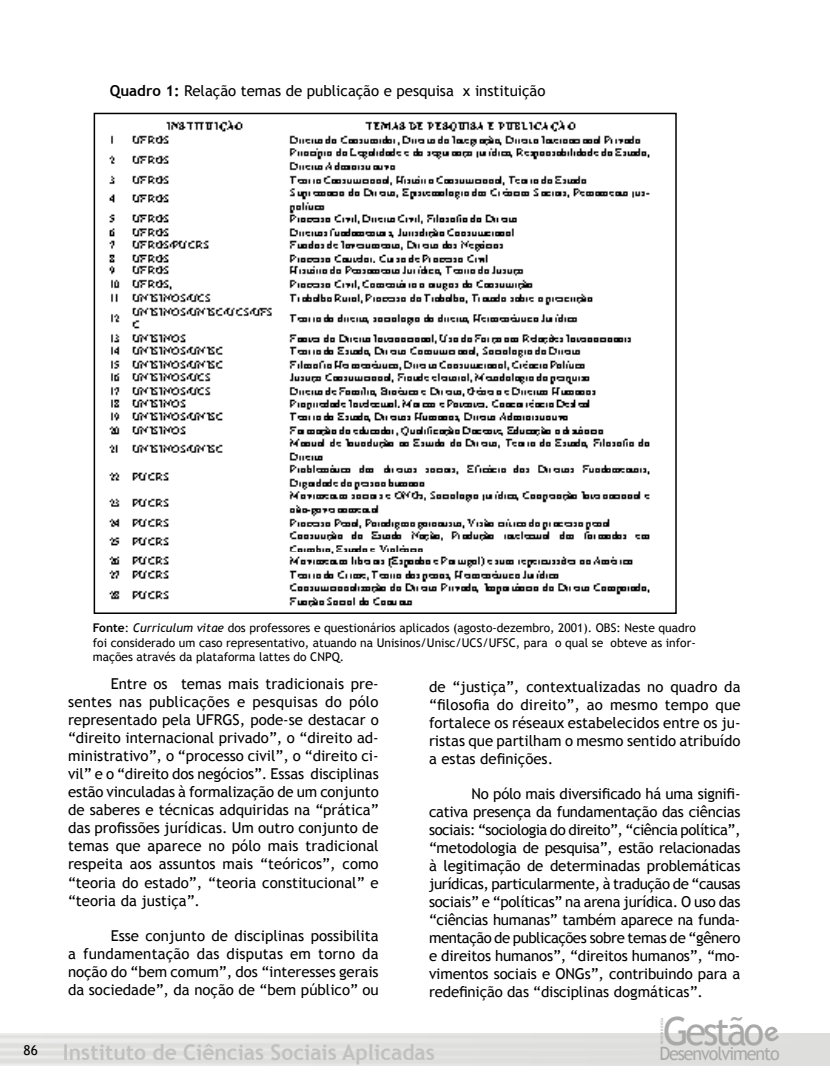
<style>
.page{position:relative;width:830px;height:1085px;background:#fff}
.page>*{position:absolute;margin:0;border:0;box-sizing:border-box;transform-origin:0 0}
.t1{font:38.85px "Trebuchet MS";letter-spacing:-.08em;color:#aaa9a9}
.t2{font:700 21.75px "Trebuchet MS";color:#c2c1c1}
.t3{font:18.45px "Trebuchet MS";letter-spacing:-.065em;color:#aaa9a9}
.t4{font:15px/18px "Trebuchet MS";color:#000;text-align:justify}
.t5{font:13.5px "Trebuchet MS";color:#000}
.t6{font:12px/14.4px "Trebuchet MS";color:#000;text-align:justify}
.t7{font:700 3.3px "Trebuchet MS";color:#aaa9a9}
.s1{font-weight:700}
.s2{font-style:italic}
</style>
<div class="page">
<img style="left:109px;top:120px;width:541px;height:487px">
<div style="left:94px;top:113px;width:582px;height:501px;border:2px solid #000"></div>
<svg style="left:762px;top:1033px;width:18px;height:11px"></svg>
<p class="t4" style="left:110px;top:82px;width:437px"><span class="s1">Quadro 1:</span> Relação temas de publicação e pesquisa x instituição</p>
<p class="t5" style="left:24px;top:1041px;width:16px">86</p>
<p class="t6" style="left:93px;top:621px;width:604px"><span class="s1">Fonte</span>: <span class="s2">Curriculum vitae</span> dos professores e questionários aplicados (agosto-dezembro, 2001). OBS: Neste quadro foi considerado um caso representativo, atuando na Unisinos/Unisc/UCS/UFSC, para o qual se obteve as infor&shy;mações através da plataforma lattes do CNPQ.</p>
<p class="t4" style="left:68px;top:675px;width:312px;text-indent:43px">Entre os temas mais tradicionais pre&shy;sentes nas publicações e pesquisas do pólo representado pela UFRGS, pode-se destacar o “direito internacional privado”, o “direito ad&shy;ministrativo”, o “processo civil”, o “direito ci&shy;vil” e o “direito dos negócios”. Essas disciplinas estão vinculadas à formalização de um conjunto de saberes e técnicas adquiridas na “prática” das profissões jurídicas. Um outro conjunto de temas que aparece no pólo mais tradicional respeita aos assuntos mais “teóricos”, como “teoria do estado”, “teoria constitucional” e “teoria da justiça”.</p>
<p class="t4" style="left:68px;top:926px;width:312px;text-indent:43px">Esse conjunto de disciplinas possibilita a fundamentação das disputas em torno da noção do “bem comum”, dos “interesses gerais da sociedade”, da noção de “bem público” ou</p>
<p class="t4" style="left:429px;top:677px;width:313px">de “justiça”, contextualizadas no quadro da “filosofia do direito”, ao mesmo tempo que fortalece os réseaux estabelecidos entre os ju&shy;ristas que partilham o mesmo sentido atribuído a estas definições.</p>
<p class="t4" style="left:429px;top:784px;width:313px;text-indent:43px">No pólo mais diversificado há uma signifi&shy;cativa presença da fundamentação das ciências sociais: “sociologia do direito”, “ciência política”, “metodologia de pesquisa”, estão relacionadas à legitimação de determinadas problemáticas jurídicas, particularmente, à tradução de “causas sociais” e “políticas” na arena jurídica. O uso das “ciências humanas” também aparece na funda&shy;mentação de publicações sobre temas de “gênero e direitos humanos”, “direitos humanos”, “mo&shy;vimentos sociais e ONGs”, contribuindo para a redefinição das “disciplinas dogmáticas”.</p>
<h2 class="t2" style="left:63px;top:1038px;width:373px">Instituto de Ciências Sociais Aplicadas</h2>
<h1 class="t1" style="left:662px;top:1007px;width:103px">Gestão</h1>
<p class="t3" style="left:659px;top:1042px;width:122px">Desenvolvimento</p>
<p class="t7" style="left:659px;top:1044px;width:28px;rotate:-90deg">REVISTA DO ICSA</p>
</div>
